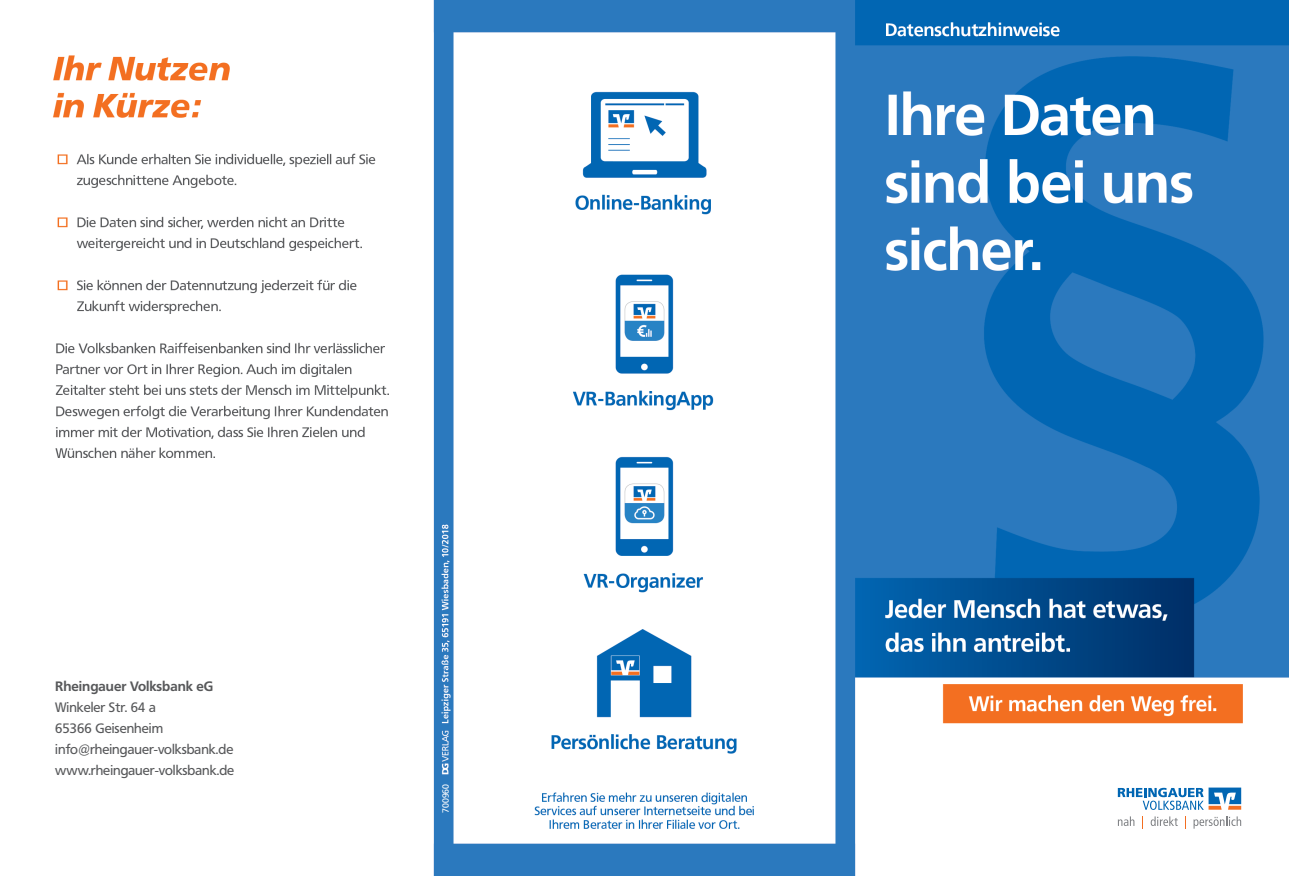
<style>
.page{position:relative;width:1289px;height:876px;background:#fff}
.page>*{position:absolute;margin:0;border:0;box-sizing:border-box;transform-origin:0 0}
.t1{font:13.5px/21px "Frutiger VR";color:#57585a}
.t2{font:700 13.5px "Frutiger VR";color:#57585a}
.t3{font:9px "Frutiger VR";color:#fff}
</style>
<div class="page">
<img style="left:53px;top:0;width:1235px;height:876px">
<div style="left:944px;top:787px;width:298px;height:42px;background:#fff"></div>
<svg style="left:1117px;top:787px;width:124px;height:23px"></svg>
<svg style="left:1117px;top:816px;width:17px;height:10px"></svg>
<svg style="left:1142px;top:816px;width:1px;height:13px"></svg>
<svg style="left:1150px;top:816px;width:27px;height:10px"></svg>
<svg style="left:1193px;top:816px;width:48px;height:13px"></svg>
<p class="t2" style="left:55px;top:679px;width:160px">Rheingauer Volksbank eG</p>
<p class="t1" style="left:55px;top:697px;width:180px">Winkeler Str. 64 a<br>65366 Geisenheim info@rheingauer-volksbank.de www.rheingauer-volksbank.de</p>
<p class="t3" style="left:440px;top:813px;width:31px;rotate:-90deg">700960</p>
</div>
